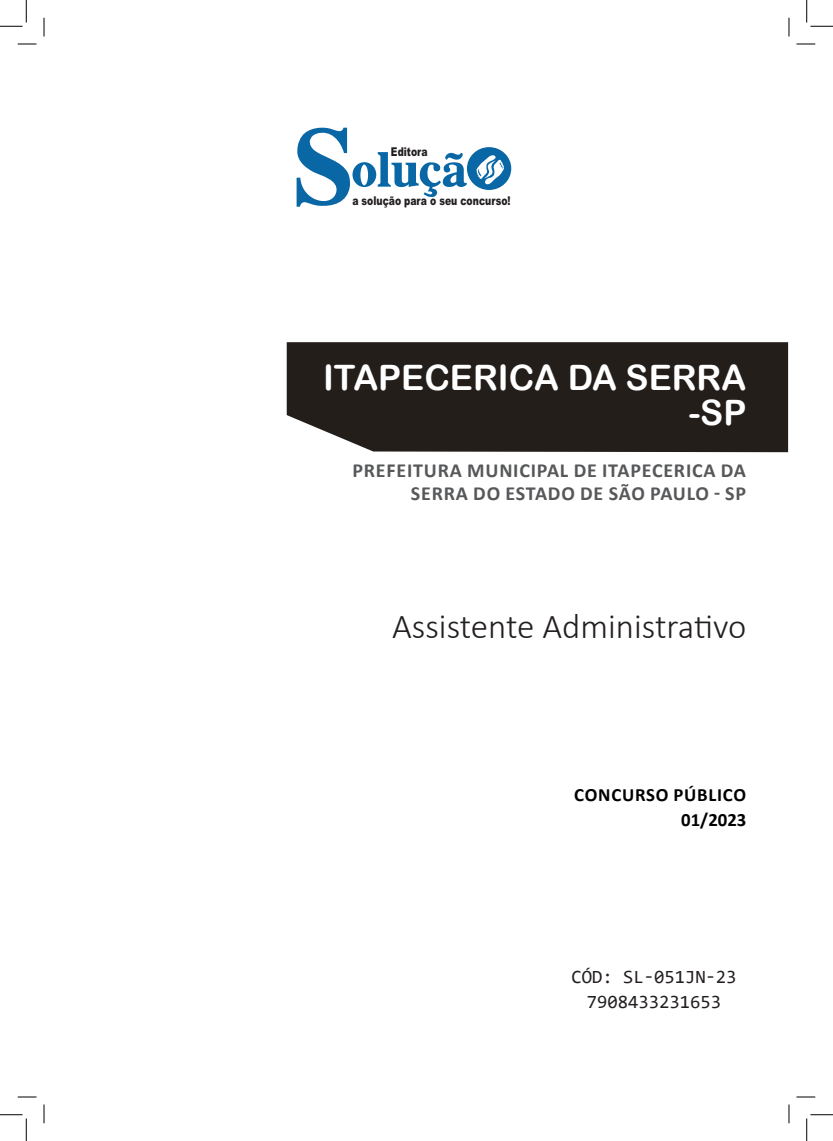
<style>
.page{position:relative;width:833px;height:1141px;background:#fff}
.page>*{position:absolute;margin:0;border:0;box-sizing:border-box;transform-origin:0 0}
.CARGO{font:300 35px "Calibri";color:#231f20}
.TÍTULO{font:35px "Arial Rounded MT Bold";color:#fff}
.SUBTÍTULO{font:700 20px/22.5px "Calibri";letter-spacing:.04em;color:#57585a;text-align:right}
.SKU_CÓD{font:18.75px "Consolas";color:#231f20}
.EDITAL{font:700 18.75px/25px "Calibri";letter-spacing:.04em;color:#000;text-align:right}
.t1{font:900 12.12px "Arial";color:#231f20;scale:.76 1}
</style>
<div class="page">
<div style="left:286px;top:342px;width:501px;height:110px;background:#241e1b"></div>
<svg style="left:296px;top:128px;width:215px;height:79px"></svg>
<svg style="left:18px;top:43px;width:18px;height:2px"></svg>
<svg style="left:796px;top:43px;width:18px;height:2px"></svg>
<svg style="left:18px;top:1096px;width:18px;height:1px"></svg>
<svg style="left:796px;top:1096px;width:18px;height:1px"></svg>
<svg style="left:43px;top:18px;width:2px;height:18px"></svg>
<svg style="left:43px;top:1104px;width:2px;height:19px"></svg>
<svg style="left:788px;top:18px;width:1px;height:18px"></svg>
<svg style="left:788px;top:1104px;width:1px;height:19px"></svg>
<svg style="left:0;top:0;width:27px;height:27px"></svg>
<svg style="left:0;top:1114px;width:27px;height:26px"></svg>
<svg style="left:806px;top:0;width:26px;height:27px"></svg>
<svg style="left:806px;top:1114px;width:26px;height:26px"></svg>
<p class="t1" style="left:391px;top:143px;width:50px">Editora</p>
<p class="t1" style="left:352px;top:192px;width:210px">a solução para o seu concurso!</p>
<p class="TÍTULO" style="left:323px;top:356px;width:424px">ITAPECERICA DA SERRA</p>
<p class="TÍTULO" style="left:688px;top:392px;width:59px">-SP</p>
<p class="SUBTÍTULO" style="left:352px;top:459px;width:395px">PREFEITURA MUNICIPAL DE ITAPECERICA DA<br>SERRA DO ESTADO DE SÃO PAULO - SP</p>
<p class="CARGO" style="left:392px;top:604px;width:355px">Assistente Administrativo</p>
<p class="EDITAL" style="left:574px;top:781px;width:173px">CONCURSO PÚBLICO<br>01/2023</p>
<p class="SKU_CÓD" style="left:571px;top:964px;width:166px">CÓD: SL-051JN-23</p>
<p class="SKU_CÓD" style="left:586px;top:989px;width:136px">7908433231653</p>
</div>
